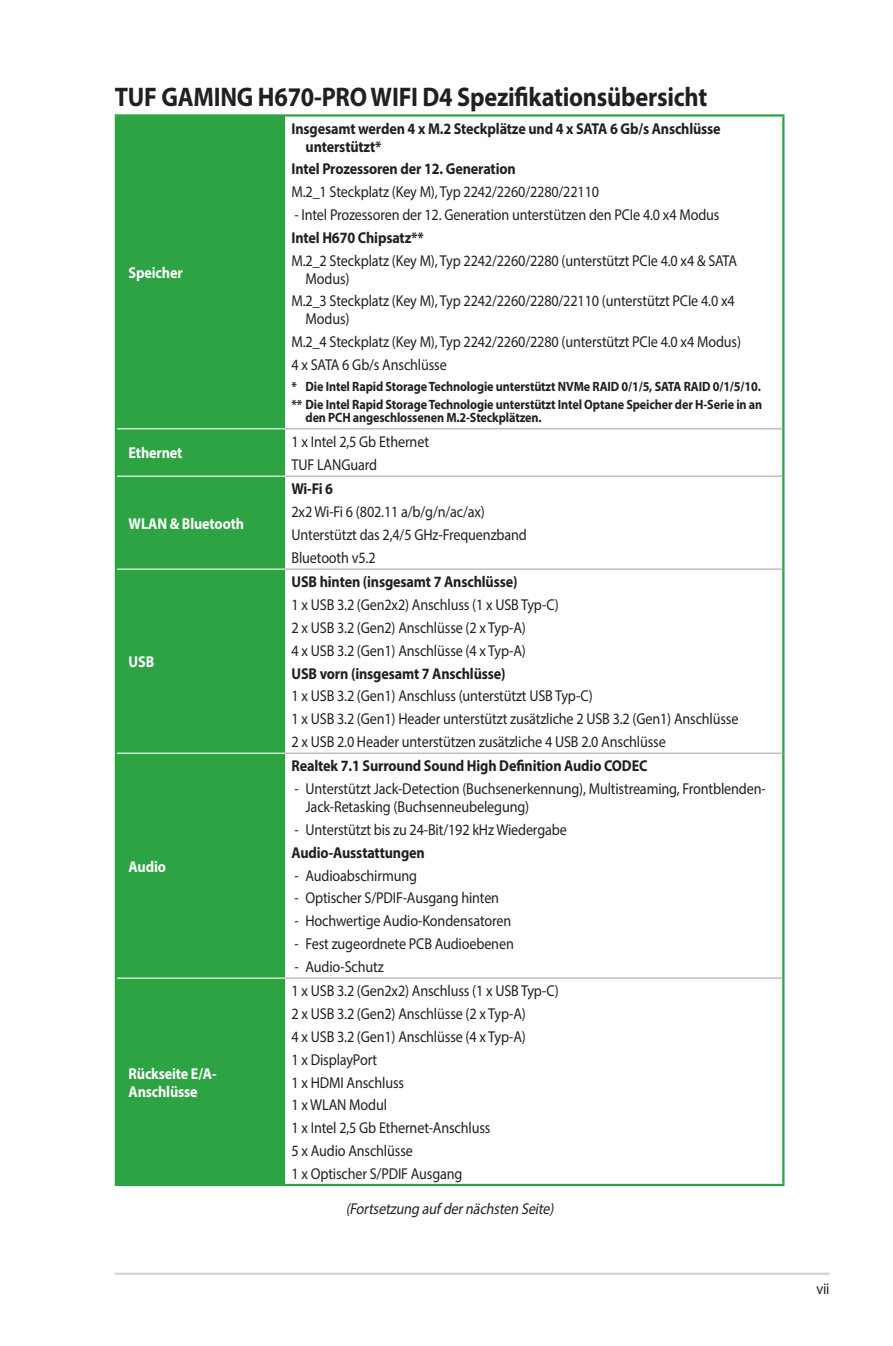
<style>
.page{position:relative;width:893px;height:1346px;background:#fff}
.page>*{position:absolute;margin:0;border:0;box-sizing:border-box;transform-origin:0 0}
.t1{font:700 27px "Myriad Pro";letter-spacing:-.01em;color:#231f20;scale:.9 1}
.t2{font:15.75px/22.7px "Myriad Pro";letter-spacing:-.01em;color:#231f20;scale:.9 1}
.t3{font:700 15.75px/18px "Myriad Pro";letter-spacing:-.01em;color:#231f20;scale:.9 1}
.t4{font:700 15.75px/18px "Myriad Pro";letter-spacing:-.01em;color:#fff;scale:.9 1}
.t5{font:italic 15.75px "Myriad Pro";color:#231f20;scale:.9 1}
.t6{font:700 13.5px/18.2px "Myriad Pro";letter-spacing:-.01em;color:#231f20;scale:.9 1}
</style>
<div class="page">
<hr style="left:115px;top:1272px;width:714px;height:3px;background:#d1d2d4">
<div style="left:117px;top:117px;width:168px;height:1067px;background:#2da343"></div>
<hr style="left:285px;top:428px;width:497px;height:1px;background:#a8a9ad">
<hr style="left:285px;top:476px;width:497px;height:1px;background:#a8a9ad">
<hr style="left:285px;top:568px;width:497px;height:2px;background:#a8a9ad">
<hr style="left:285px;top:753px;width:497px;height:1px;background:#a8a9ad">
<hr style="left:285px;top:977px;width:497px;height:1px;background:#a8a9ad">
<hr style="left:117px;top:428px;width:168px;height:1px;background:#fff">
<hr style="left:117px;top:476px;width:168px;height:1px;background:#fff">
<hr style="left:117px;top:568px;width:168px;height:2px;background:#fff">
<hr style="left:117px;top:753px;width:168px;height:1px;background:#fff">
<hr style="left:117px;top:977px;width:168px;height:1px;background:#fff">
<hr style="left:115px;top:114px;width:170px;height:3px;background:#2da343">
<hr style="left:115px;top:117px;width:2px;height:312px;background:#2da343">
<hr style="left:285px;top:114px;width:499px;height:3px;background:#2da343">
<hr style="left:782px;top:117px;width:2px;height:312px;background:#2da343">
<hr style="left:115px;top:429px;width:2px;height:47px;background:#2da343">
<hr style="left:782px;top:429px;width:2px;height:47px;background:#2da343">
<hr style="left:115px;top:476px;width:2px;height:93px;background:#2da343">
<hr style="left:782px;top:476px;width:2px;height:93px;background:#2da343">
<hr style="left:115px;top:569px;width:2px;height:184px;background:#2da343">
<hr style="left:782px;top:569px;width:2px;height:184px;background:#2da343">
<hr style="left:115px;top:753px;width:2px;height:225px;background:#2da343">
<hr style="left:782px;top:753px;width:2px;height:225px;background:#2da343">
<hr style="left:115px;top:978px;width:2px;height:206px;background:#2da343">
<hr style="left:782px;top:978px;width:2px;height:206px;background:#2da343">
<hr style="left:115px;top:1184px;width:170px;height:2px;background:#2da343">
<hr style="left:285px;top:1184px;width:499px;height:2px;background:#2da343">
<h1 class="t1" style="left:115px;top:79px;width:660px">TUF GAMING H670-PRO WIFI D4 Spezifikationsübersicht</h1>
<p class="t4" style="left:129px;top:263px;width:62px">Speicher</p>
<p class="t3" style="left:306px;top:119px;width:463px;text-indent:-14px">Insgesamt werden 4 x M.2 Steckplätze und 4 x SATA 6 Gb/s Anschlüsse unterstützt*</p>
<p class="t3" style="left:291px;top:160px;width:251px">Intel Prozessoren der 12. Generation</p>
<p class="t2" style="left:291px;top:180px;width:343px">M.2_1 Steckplatz (Key M), Typ 2242/2260/2280/22110</p>
<p class="t2" style="left:294px;top:203px;width:474px">- Intel Prozessoren der 12. Generation unterstützen den PCIe 4.0 x4 Modus</p>
<p class="t3" style="left:291px;top:228px;width:149px">Intel H670 Chipsatz**</p>
<p class="t2" style="left:306px;top:251px;width:481px;line-height:18px;text-indent:-14px">M.2_2 Steckplatz (Key M), Typ 2242/2260/2280 (unterstützt PCIe 4.0 x4 &amp; SATA<br>Modus)</p>
<p class="t2" style="left:306px;top:292px;width:478px;line-height:18px;text-indent:-14px">M.2_3 Steckplatz (Key M), Typ 2242/2260/2280/22110 (unterstützt PCIe 4.0 x4<br>Modus)</p>
<p class="t2" style="left:291px;top:330px;width:501px">M.2_4 Steckplatz (Key M), Typ 2242/2260/2280 (unterstützt PCIe 4.0 x4 Modus)<br>4 x SATA 6 Gb/s Anschlüsse</p>
<p class="t6" style="left:291px;top:376px;width:525px">* Die Intel Rapid Storage Technologie unterstützt NVMe RAID 0/1/5, SATA RAID 0/1/5/10. ** Die Intel Rapid Storage Technologie unterstützt Intel Optane Speicher der H-Serie in an</p>
<p class="t6" style="left:306px;top:408px;width:264px">den PCH angeschlossenen M.2-Steckplätzen.</p>
<p class="t4" style="left:129px;top:444px;width:61px">Ethernet</p>
<p class="t2" style="left:291px;top:430px;width:154px">1 x Intel 2,5 Gb Ethernet<br>TUF LANGuard</p>
<p class="t4" style="left:129px;top:514px;width:130px">WLAN &amp; Bluetooth</p>
<p class="t4" style="left:129px;top:652px;width:30px">USB</p>
<p class="t4" style="left:129px;top:857px;width:43px">Audio</p>
<p class="t4" style="left:129px;top:1064px;width:99px">Rückseite E/A-<br>Anschlüsse</p>
<p class="t3" style="left:291px;top:479px;width:48px">Wi-Fi 6</p>
<p class="t2" style="left:291px;top:500px;width:263px">2x2 Wi-Fi 6 (802.11 a/b/g/n/ac/ax)<br>Unterstützt das 2,4/5 GHz-Frequenzband<br>Bluetooth v5.2</p>
<p class="t3" style="left:291px;top:572px;width:253px">USB hinten (insgesamt 7 Anschlüsse)</p>
<p class="t2" style="left:291px;top:593px;width:299px">1 x USB 3.2 (Gen2x2) Anschluss (1 x USB Typ-C)<br>2 x USB 3.2 (Gen2) Anschlüsse (2 x Typ-A)<br>4 x USB 3.2 (Gen1) Anschlüsse (4 x Typ-A)</p>
<p class="t3" style="left:291px;top:664px;width:239px">USB vorn (insgesamt 7 Anschlüsse)</p>
<p class="t2" style="left:291px;top:684px;width:498px">1 x USB 3.2 (Gen1) Anschluss (unterstützt USB Typ-C)<br>1 x USB 3.2 (Gen1) Header unterstützt zusätzliche 2 USB 3.2 (Gen1) Anschlüsse<br>2 x USB 2.0 Header unterstützen zusätzliche 4 USB 2.0 Anschlüsse</p>
<p class="t3" style="left:291px;top:757px;width:397px">Realtek 7.1 Surround Sound High Definition Audio CODEC</p>
<p class="t2" style="left:306px;top:780px;width:513px;line-height:18px;text-indent:-11px">- Unterstützt Jack-Detection (Buchsenerkennung), Multistreaming, Frontblenden-<br>Jack-Retasking (Buchsenneubelegung)</p>
<p class="t2" style="left:294px;top:818px;width:304px">- Unterstützt bis zu 24-Bit/192 kHz Wiedergabe</p>
<p class="t3" style="left:291px;top:843px;width:150px">Audio-Ausstattungen</p>
<p class="t2" style="left:294px;top:864px;width:138px">- Audioabschirmung</p>
<p class="t2" style="left:294px;top:886px;width:229px">- Optischer S/PDIF-Ausgang hinten</p>
<p class="t2" style="left:294px;top:909px;width:242px">- Hochwertige Audio-Kondensatoren</p>
<p class="t2" style="left:294px;top:932px;width:245px">- Fest zugeordnete PCB Audioebenen</p>
<p class="t2" style="left:294px;top:955px;width:101px">- Audio-Schutz</p>
<p class="t2" style="left:291px;top:979px;width:299px">1 x USB 3.2 (Gen2x2) Anschluss (1 x USB Typ-C)<br>2 x USB 3.2 (Gen2) Anschlüsse (2 x Typ-A)<br>4 x USB 3.2 (Gen1) Anschlüsse (4 x Typ-A)<br>1 x DisplayPort<br>1 x HDMI Anschluss<br>1 x WLAN Modul<br>1 x Intel 2,5 Gb Ethernet-Anschluss<br>5 x Audio Anschlüsse<br>1 x Optischer S/PDIF Ausgang</p>
<p class="t5" style="left:346px;top:1199px;width:236px">(Fortsetzung auf dernächsten Seite)</p>
<p class="t2" style="left:816px;top:1277px;width:16px">vii</p>
</div>
